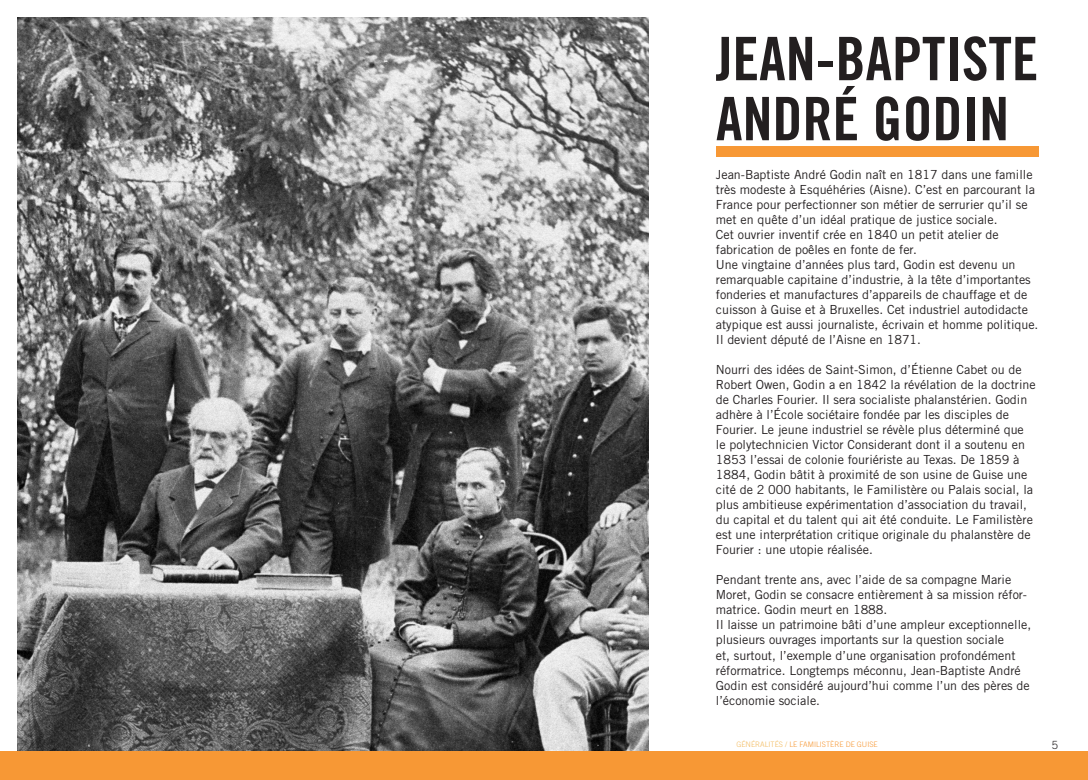
<style>
.page{position:relative;width:1088px;height:780px;background:#fff}
.page>*{position:absolute;margin:0;border:0;box-sizing:border-box;transform-origin:0 0}
.t1{font:60px/60px "Trade Gothic LT Std Bd Cn 20";color:#231f20}
.t2{font:12.5px/15px "Trade Gothic LT Std";color:#231f20}
.t3{font:300 11.25px "Trade Gothic LT Std";color:#231f20}
.t4{font:300 7.5px "Trade Gothic LT Std";color:#f79835}
.s1{color:#f3bb5f}
</style>
<div class="page">
<div style="left:716px;top:146px;width:323px;height:11px;background:#f79835"></div>
<img style="left:18px;top:18px;width:630px;height:733px">
<div style="left:0;top:751px;width:1088px;height:29px;background:#f79835"></div>
<h1 class="t1" style="left:716px;top:28px;width:324px">JEAN-BAPTISTE<br>ANDRÉ GODIN</h1>
<p class="t2" style="left:716px;top:167px;width:324px">Jean-Baptiste André Godin naît en 1817 dans une famille très modeste à Esquéhéries (Aisne). C’est en parcourant la France pour perfectionner son métier de serrurier qu’il se met en quête d’un idéal pratique de justice sociale.<br>Cet ouvrier inventif crée en 1840 un petit atelier de fabrication de poêles en fonte de fer.<br>Une vingtaine d’années plus tard, Godin est devenu un remarquable capitaine d’industrie, à la tête d’importantes fonderies et manufactures d’appareils de chauffage et de cuisson à Guise et à Bruxelles. Cet industriel autodidacte atypique est aussi journaliste, écrivain et homme politique.<br>Il devient député de l’Aisne en 1871.</p>
<p class="t2" style="left:716px;top:362px;width:321px">Nourri des idées de Saint-Simon, d’Étienne Cabet ou de Robert Owen, Godin a en 1842 la révélation de la doctrine de Charles Fourier. Il sera socialiste phalanstérien. Godin adhère à l’École sociétaire fondée par les disciples de Fourier. Le jeune industriel se révèle plus déterminé que le polytechnicien Victor Considerant dont il a soutenu en 1853 l’essai de colonie fouriériste au Texas. De 1859 à 1884, Godin bâtit à proximité de son usine de Guise une cité de 2 000 habitants, le Familistère ou Palais social, la plus ambitieuse expérimentation d’association du travail, du capital et du talent qui ait été conduite. Le Familistère est une interprétation critique originale du phalanstère de Fourier : une utopie réalisée.</p>
<p class="t2" style="left:716px;top:572px;width:317px">Pendant trente ans, avec l’aide de sa compagne Marie Moret, Godin se consacre entièrement à sa mission réfor&shy;matrice. Godin meurt en 1888.<br>Il laisse un patrimoine bâti d’une ampleur exceptionnelle, plusieurs ouvrages importants sur la question sociale<br>et, surtout, l’exemple d’une organisation profondément réformatrice. Longtemps méconnu, Jean-Baptiste André Godin est considéré aujourd’hui comme l’un des pères de l’économie sociale.</p>
<p class="t4" style="left:736px;top:740px;width:143px"><span class="s1">GÉNÉRALITÉS /</span> LE FAMILISTÈRE DE GUISE</p>
<p class="t3" style="left:1052px;top:738px;width:8px">5</p>
</div>
